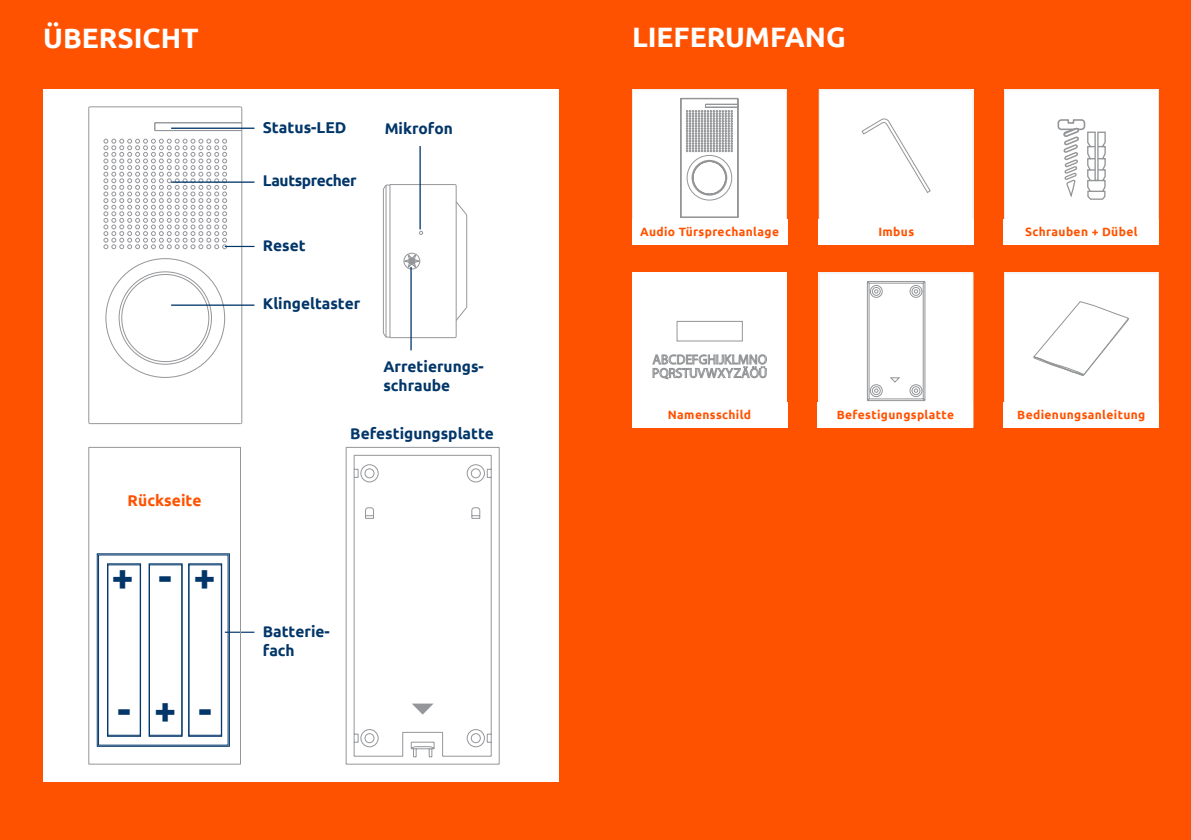
<style>
.page{position:relative;width:1191px;height:840px;background:#fff}
.page>*{position:absolute;margin:0;border:0;box-sizing:border-box;transform-origin:0 0}
.t1{font:700 39.2px "Ubuntu";color:#023669}
.t2{font:700 28px "Ubuntu";color:#fff}
.t3{font:700 15.6px "Ubuntu";color:#023669}
.t4{font:700 15.6px "Ubuntu";color:#ff5200}
.t5{font:700 15.4px/18.6px "Ubuntu";color:#023669}
.t6{font:700 15.4px "Ubuntu";letter-spacing:-.03em;color:#023669}
.t7{font:700 12px "Ubuntu";letter-spacing:.03em;color:#ff5200}
</style>
<div class="page">
<div style="left:0;top:0;width:1191px;height:839px;background:#ff5200"></div>
<div style="left:43px;top:89px;width:516px;height:692px;background:#fff"></div>
<hr style="left:90px;top:107px;width:150px;height:1px;background:#949699">
<hr style="left:155px;top:122px;width:87px;height:1px;background:#949699">
<hr style="left:155px;top:130px;width:87px;height:1px;background:#949699">
<hr style="left:241px;top:108px;width:1px;height:314px;background:#949699">
<hr style="left:88px;top:108px;width:1px;height:314px;background:#949699">
<hr style="left:90px;top:423px;width:150px;height:1px;background:#949699">
<hr style="left:171px;top:127px;width:83px;height:2px;background:#023669">
<svg style="left:103px;top:139px;width:151px;height:110px"></svg>
<hr style="left:171px;top:304px;width:83px;height:1px;background:#023669">
<svg style="left:225px;top:631px;width:29px;height:1px"></svg>
<svg style="left:419px;top:231px;width:4px;height:4px"></svg>
<svg style="left:455px;top:306px;width:13px;height:15px"></svg>
<hr style="left:466px;top:215px;width:1px;height:92px;background:#949699">
<hr style="left:390px;top:337px;width:65px;height:1px;background:#949699">
<hr style="left:456px;top:186px;width:1px;height:150px;background:#949699">
<svg style="left:382px;top:332px;width:8px;height:6px"></svg>
<hr style="left:389px;top:184px;width:1px;height:153px;background:#949699">
<hr style="left:385px;top:185px;width:1px;height:152px;background:#949699">
<hr style="left:383px;top:189px;width:1px;height:144px;background:#949699">
<svg style="left:382px;top:184px;width:8px;height:6px"></svg>
<hr style="left:390px;top:184px;width:65px;height:1px;background:#949699">
<svg style="left:455px;top:200px;width:13px;height:16px"></svg>
<svg style="left:403px;top:252px;width:17px;height:18px"></svg>
<hr style="left:410px;top:267px;width:2px;height:83px;background:#023669">
<hr style="left:419px;top:146px;width:2px;height:83px;background:#023669">
<svg style="left:345px;top:446px;width:155px;height:317px"></svg>
<svg style="left:412px;top:703px;width:21px;height:11px"></svg>
<div style="left:370px;top:545px;width:22px;height:31px;background:#fff"></div>
<div style="left:410px;top:545px;width:22px;height:31px;background:#fff"></div>
<div style="left:450px;top:545px;width:22px;height:31px;background:#fff"></div>
<div style="left:370px;top:651px;width:22px;height:30px;background:#fff"></div>
<div style="left:410px;top:651px;width:22px;height:30px;background:#fff"></div>
<div style="left:450px;top:651px;width:22px;height:30px;background:#fff"></div>
<div style="left:97px;top:553px;width:133px;height:193px;border:1px solid #023669"></div>
<div style="left:107px;top:563px;width:34px;height:173px;border:1px solid #023669"></div>
<div style="left:149px;top:563px;width:33px;height:173px;border:1px solid #023669"></div>
<div style="left:188px;top:563px;width:34px;height:173px;border:1px solid #023669"></div>
<div style="left:88px;top:446px;width:153px;height:318px;border:1px solid #949699"></div>
<svg style="left:632px;top:89px;width:155px;height:129px;background:#f1f1f2"></svg>
<div style="left:818px;top:89px;width:155px;height:129px;background:#fff"></div>
<svg style="left:1004px;top:272px;width:155px;height:155px;background:#fcfcfc"></svg>
<svg style="left:818px;top:272px;width:155px;height:129px;background:#f9f9f9"></svg>
<div style="left:632px;top:218px;width:155px;height:26px;background:#fff"></div>
<div style="left:818px;top:401px;width:155px;height:26px;background:#fff"></div>
<div style="left:1003px;top:401px;width:155px;height:26px;background:#fff"></div>
<div style="left:818px;top:218px;width:155px;height:26px;background:#fff"></div>
<div style="left:632px;top:272px;width:155px;height:155px;background:#fff"></div>
<svg style="left:1004px;top:89px;width:155px;height:155px;background:#fafafa"></svg>
<div style="left:677px;top:321px;width:65px;height:20px;background:#fff;border:1px solid #939597"></div>
<svg style="left:652px;top:354px;width:115px;height:25px"></svg>
<h2 class="t2" style="left:43px;top:26px;width:157px">ÜBERSICHT</h2>
<h2 class="t2" style="left:632px;top:26px;width:215px">LIEFERUMFANG</h2>
<p class="t4" style="left:128px;top:493px;width:75px">Rückseite</p>
<h1 class="t1" style="left:111px;top:560px;width:24px">+</h1>
<h1 class="t1" style="left:193px;top:560px;width:24px">+</h1>
<h1 class="t1" style="left:158px;top:560px;width:15px">-</h1>
<h1 class="t1" style="left:117px;top:693px;width:15px">-</h1>
<h1 class="t1" style="left:154px;top:693px;width:24px">+</h1>
<h1 class="t1" style="left:198px;top:693px;width:15px">-</h1>
<p class="t3" style="left:263px;top:121px;width:85px">Status-LED</p>
<p class="t6" style="left:263px;top:173px;width:95px">Lautsprecher</p>
<p class="t5" style="left:263px;top:237px;width:44px">Reset</p>
<p class="t5" style="left:263px;top:294px;width:99px">Klingeltaster</p>
<p class="t5" style="left:385px;top:120px;width:70px">Mikrofon</p>
<p class="t5" style="left:383px;top:358px;width:102px">Arretierungs&shy;schraube</p>
<p class="t5" style="left:350px;top:425px;width:145px">Befestigungsplatte</p>
<p class="t5" style="left:263px;top:623px;width:69px">Batterie&shy;fach</p>
<p class="t7" style="left:640px;top:227px;width:141px">Audio Türsprechanlage</p>
<p class="t7" style="left:878px;top:227px;width:37px">Imbus</p>
<p class="t7" style="left:1025px;top:227px;width:114px">Schrauben + Dübel</p>
<p class="t7" style="left:668px;top:410px;width:85px">Namensschild</p>
<p class="t7" style="left:836px;top:410px;width:119px">Befestigungsplatte</p>
<p class="t7" style="left:1017px;top:410px;width:129px">Bedienungsanleitung</p>
</div>
